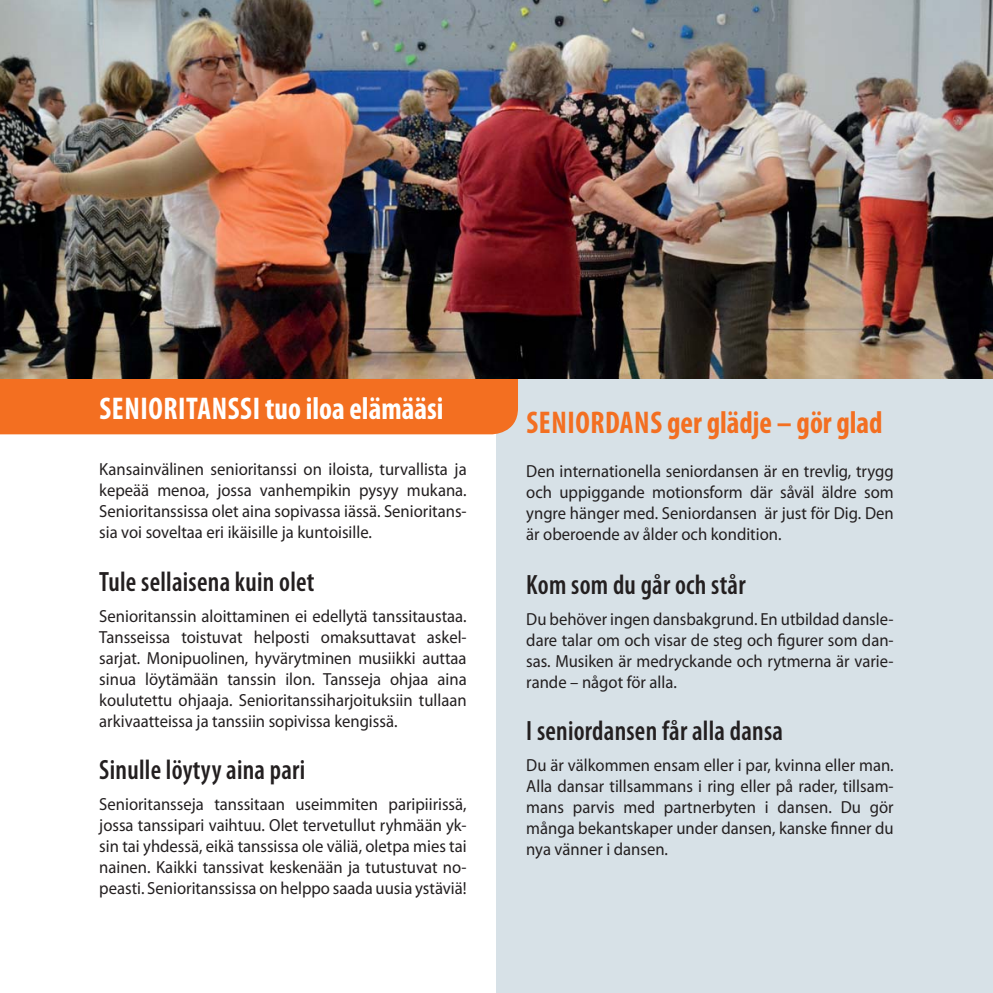
<style>
.page{position:relative;width:993px;height:993px;background:#fff}
.page>*{position:absolute;margin:0;border:0;box-sizing:border-box;transform-origin:0 0}
.t1{font:700 condensed 31.5px "Myriad Pro";color:#fff;scale:.95 1}
.t2{font:700 condensed 31.5px "Myriad Pro";color:#f36f21;scale:.95 1}
.t3{font:600 condensed 28px "Myriad Pro";letter-spacing:.01em;color:#231f20;scale:.95 1}
.t4{font:17.5px/21px "Myriad Pro";color:#231f20;text-align:justify;scale:.95 1}
</style>
<div class="page">
<div style="left:496px;top:0;width:496px;height:992px;background:#d7e1e7"></div>
<div style="left:0;top:378px;width:518px;height:56px;background:#f36f21"></div>
<img style="left:0;top:0;width:992px;height:378px">
<h1 class="t1" style="left:100px;top:396px;width:363px">SENIORITANSSI tuo iloa elämääsi</h1>
<p class="t4" style="left:99px;top:460px;width:388px">Kansainvälinen senioritanssi on iloista, turvallista ja kepeää menoa, jossa vanhempikin pysyy mukana.<br>Senioritanssissa olet aina sopivassa iässä. Senioritans&shy;sia voi soveltaa eri ikäisille ja kuntoisille.</p>
<h2 class="t3" style="left:99px;top:570px;width:228px">Tule sellaisena kuin olet</h2>
<p class="t4" style="left:99px;top:607px;width:388px">Senioritanssin aloittaminen ei edellytä tanssitaustaa.<br>Tansseissa toistuvat helposti omaksuttavat askel&shy;sarjat. Monipuolinen, hyvärytminen musiikki auttaa sinua löytämään tanssin ilon. Tansseja ohjaa aina koulutettu ohjaaja. Senioritanssiharjoituksiin tullaan arkivaatteissa ja tanssiin sopivissa kengissä.</p>
<h2 class="t3" style="left:99px;top:759px;width:218px">Sinulle löytyy aina pari</h2>
<p class="t4" style="left:99px;top:795px;width:388px">Senioritansseja tanssitaan useimmiten paripiirissä, jossa tanssipari vaihtuu. Olet tervetullut ryhmään yk&shy;sin tai yhdessä, eikä tanssissa ole väliä, oletpa mies tai nainen. Kaikki tanssivat keskenään ja tutustuvat no&shy;peasti. Senioritanssissa on helppo saada uusia ystäviä!</p>
<h1 class="t2" style="left:526px;top:410px;width:376px">SENIORDANS ger glädje – gör glad</h1>
<p class="t4" style="left:526px;top:462px;width:388px">Den internationella seniordansen är en trevlig, trygg och uppiggande motionsform där såväl äldre som yngre hänger med. Seniordansen är just för Dig. Den är oberoende av ålder och kondition.</p>
<h2 class="t3" style="left:526px;top:574px;width:232px">Kom som du går och står</h2>
<p class="t4" style="left:526px;top:610px;width:388px">Du behöver ingen dansbakgrund. En utbildad dansle&shy;dare talar om och visar de steg och figurer som dan&shy;sas. Musiken är medryckande och rytmerna är varie&shy;rande – något för alla.</p>
<h2 class="t3" style="left:526px;top:720px;width:272px">I seniordansen får alla dansa</h2>
<p class="t4" style="left:526px;top:756px;width:388px">Du är välkommen ensam eller i par, kvinna eller man.<br>Alla dansar tillsammans i ring eller på rader, tillsam&shy;mans parvis med partnerbyten i dansen. Du gör många bekantskaper under dansen, kanske finner du nya vänner i dansen.</p>
</div>
